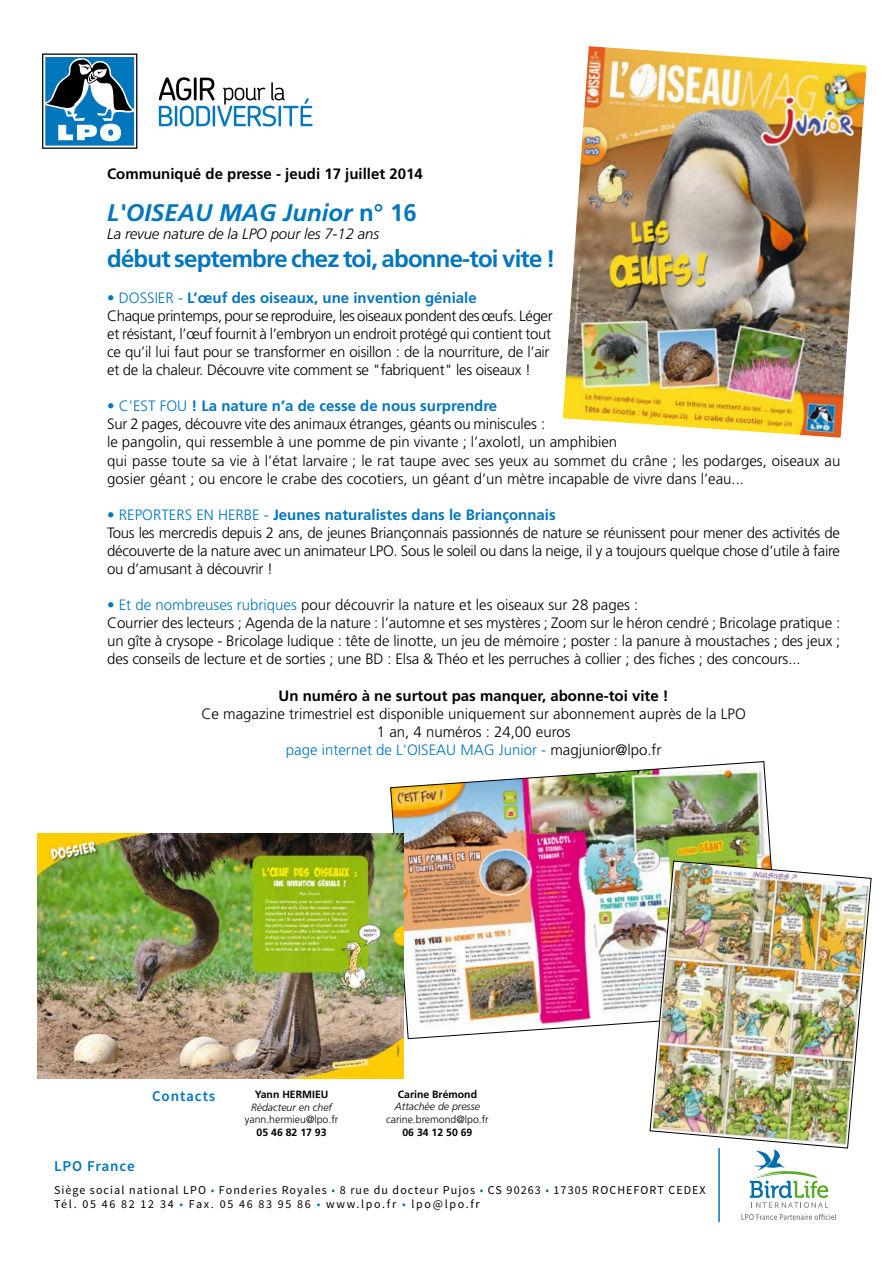
<style>
.page{position:relative;width:893px;height:1263px;background:#fff}
.page>*{position:absolute;margin:0;border:0;box-sizing:border-box;transform-origin:0 0}
.t1{font:700 24px "Frutiger";letter-spacing:-.03em;color:#0076bd}
.t2{font:italic 700 24px "Frutiger";color:#0076bd}
.t3{font:300 15px/18px "Frutiger";letter-spacing:-.01em;color:#000}
.t4{font:700 15px "Frutiger";color:#000}
.t5{font:italic 300 15px "Frutiger";letter-spacing:-.01em;color:#000}
.t6{font:600 15px "Source Sans Pro";letter-spacing:.06em;color:#0076bd}
.t7{font:12px/14.4px "Source Sans Pro";letter-spacing:.09em;color:#000}
.t8{font:700 10.5px "Frutiger";color:#000}
.t9{font:300 10.5px "Frutiger";color:#000}
.t10{font:italic 300 10.5px "Frutiger";color:#000}
.s1{font-style:normal}
.s2{color:#0076bd}
.s3{font-weight:700;color:#0076bd}
</style>
<div class="page">
<svg style="left:159px;top:77px;width:154px;height:49px"></svg>
<svg style="left:42px;top:53px;width:95px;height:96px"></svg>
<hr style="left:718px;top:1148px;width:2px;height:74px;background:#0076bd">
<svg style="left:750px;top:1149px;width:78px;height:59px"></svg>
<svg style="left:741px;top:1214px;width:95px;height:6px"></svg>
<img style="left:563px;top:46px;width:304px;height:392px">
<img style="left:390px;top:761px;width:382px;height:278px">
<img style="left:37px;top:833px;width:367px;height:245px">
<img style="left:650px;top:861px;width:221px;height:287px">
<p class="t4" style="left:107px;top:165px;width:317px">Communiqué de presse - jeudi 17 juillet 2014</p>
<h1 class="t2" style="left:107px;top:198px;width:311px">L'OISEAU MAG Junior <span class="s1">n° 16</span></h1>
<p class="t5" style="left:107px;top:225px;width:274px">La revue nature de la LPO pour les 7-12 ans</p>
<h1 class="t1" style="left:107px;top:245px;width:450px">début septembre chez toi, abonne-toi vite !</h1>
<p class="t3" style="left:107px;top:289px;width:447px"><span class="s2">• DOSSIER -</span> <span class="s3">L’oeuf des oiseaux, une invention géniale<br></span>Chaque printemps, pour se reproduire, les oiseaux pondent des œufs. Léger et résistant, l’œuf fournit à l’embryon un endroit protégé qui contient tout ce qu’il lui faut pour se transformer en oisillon : de la nourriture, de l’air et de la chaleur. Découvre vite comment se "fabriquent" les oiseaux !</p>
<p class="t3" style="left:107px;top:397px;width:735px"><span class="s2">• C’EST FOU</span> <span class="s3">! La nature n’a de cesse de nous surprendre<br></span>Sur 2 pages, découvre vite des animaux étranges, géants ou miniscules :<br>le pangolin, qui ressemble à une pomme de pin vivante ; l’axolotl, un amphibien<br>qui passe toute sa vie à l’état larvaire ; le rat taupe avec ses yeux au sommet du crâne ; les podarges, oiseaux au gosier géant ; ou encore le crabe des cocotiers, un géant d’un mètre incapable de vivre dans l’eau...</p>
<p class="t3" style="left:107px;top:505px;width:734px"><span class="s2">• REPORTERS EN HERBE -</span> <span class="s3">Jeunes naturalistes dans le Briançonnais<br></span>Tous les mercredis depuis 2 ans, de jeunes Briançonnais passionnés de nature se réunissent pour mener des activités de découverte de la nature avec un animateur LPO. Sous le soleil ou dans la neige, il y a toujours quelque chose d’utile à faire ou d’amusant à découvrir !</p>
<p class="t3" style="left:107px;top:595px;width:735px"><span class="s2">• Et de nombreuses rubriques</span> pour découvrir la nature et les oiseaux sur 28 pages :<br>Courrier des lecteurs ; Agenda de la nature : l’automne et ses mystères ; Zoom sur le héron cendré ; Bricolage pratique : un gîte à crysope - Bricolage ludique : tête de linotte, un jeu de mémoire ; poster : la panure à moustaches ; des jeux ; des conseils de lecture et de sorties ; une BD : Elsa &amp; Théo et les perruches à collier ; des fiches ; des concours...</p>
<p class="t4" style="left:279px;top:687px;width:392px">Un numéro à ne surtout pas manquer, abonne-toi vite !</p>
<p class="t3" style="left:202px;top:705px;width:546px;text-align:center">Ce magazine trimestriel est disponible uniquement sur abonnement auprès de la LPO<br>1 an, 4 numéros : 24,00 euros<br><span class="s2">page internet de L'OISEAU MAG Junior -</span> magjunior@lpo.fr</p>
<p class="t6" style="left:152px;top:1086px;width:65px">Contacts</p>
<p class="t8" style="left:255px;top:1088px;width:75px">Yann HERMIEU</p>
<p class="t10" style="left:251px;top:1101px;width:83px">Rédacteur en chef</p>
<p class="t9" style="left:245px;top:1113px;width:95px">yann.hermieu@lpo.fr</p>
<p class="t8" style="left:257px;top:1126px;width:72px">05 46 82 17 93</p>
<p class="t8" style="left:398px;top:1088px;width:81px">Carine Brémond</p>
<p class="t10" style="left:395px;top:1101px;width:87px">Attachée de presse</p>
<p class="t9" style="left:386px;top:1113px;width:104px">carine.bremond@lpo.fr</p>
<p class="t8" style="left:402px;top:1126px;width:72px">06 34 12 50 69</p>
<p class="t6" style="left:54px;top:1156px;width:82px">LPO France</p>
<p class="t7" style="left:54px;top:1183px;width:653px">Siège social national LPO <span class="s2">•</span> Fonderies Royales <span class="s2">•</span> 8 rue du docteur Pujos <span class="s2">•</span> CS 90263 <span class="s2">•</span> 17305 ROCHEFORT CEDEX<br>Tél. 05 46 82 12 34 <span class="s2">•</span> Fax. 05 46 83 95 86 <span class="s2">•</span> www.lpo.fr <span class="s2">•</span> lpo@lpo.fr</p>
</div>
